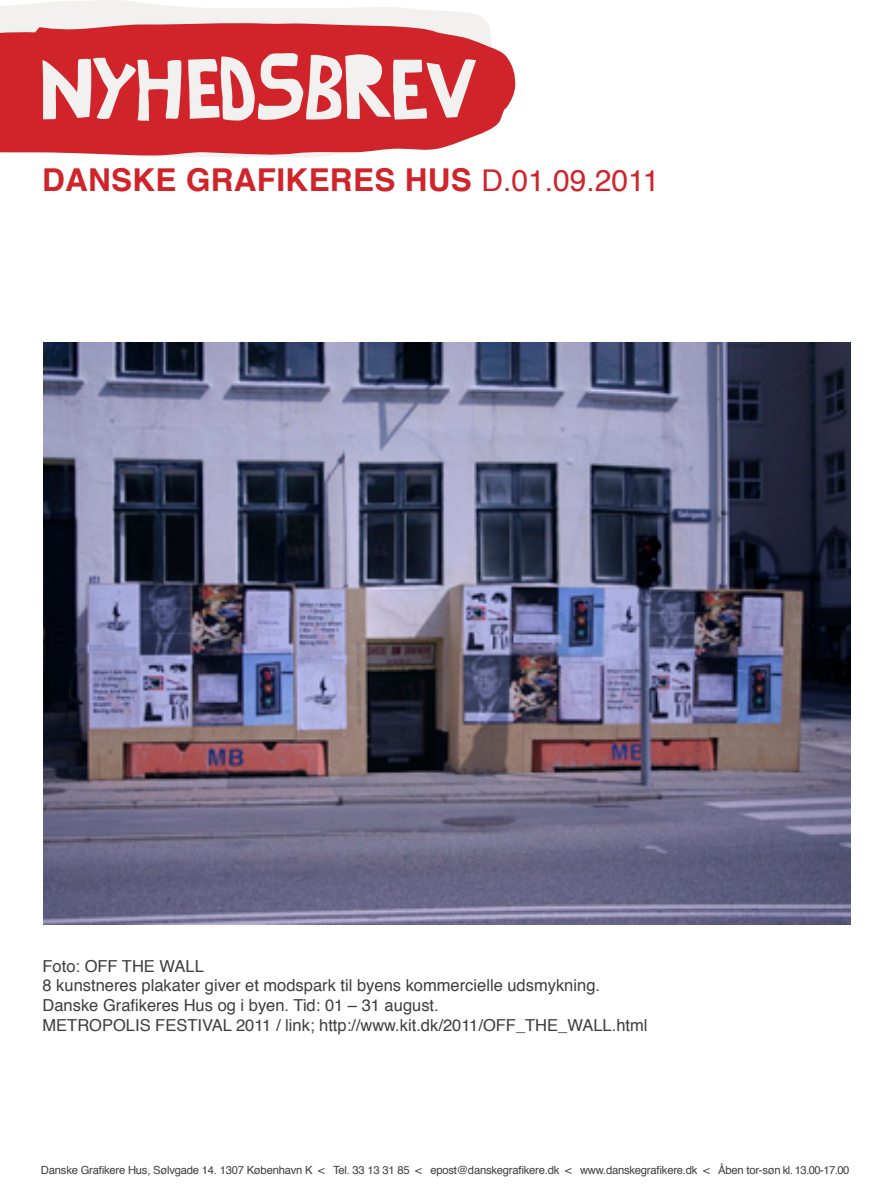
<style>
.page{position:relative;width:893px;height:1191px;background:#fff}
.page>*{position:absolute;margin:0;border:0;box-sizing:border-box;transform-origin:0 0}
.t1{font:700 31.5px "Helvetica";letter-spacing:.01em;color:#d1232a}
.t2{font:16.5px "Helvetica";color:#3e3e3f}
.t3{font:11.25px "Helvetica";letter-spacing:-.02em;color:#3e3e3f}
.s1{font-weight:400;font-size:30px}
</style>
<div class="page">
<svg style="left:0;top:0;width:487px;height:158px;fill:#f2f1ef"></svg>
<svg style="left:0;top:22px;width:516px;height:134px;fill:#d1232a"></svg>
<img style="left:43px;top:342px;width:807px;height:582px">
<p class="t1" style="left:42px;top:155px;width:619px">DANSKE GRAFIKERES HUS <span class="s1">D.01.09.2011</span></p>
<p class="t2" style="left:43px;top:953px;width:163px">Foto: OFF THE WALL</p>
<p class="t2" style="left:43px;top:972px;width:559px">8 kunstneres plakater giver et modspark til byens kommercielle udsmykning.</p>
<p class="t2" style="left:43px;top:992px;width:398px">Danske Grafikeres Hus og i byen. Tid: 01 – 31 august.</p>
<p class="t2" style="left:43px;top:1012px;width:606px">METROPOLIS FESTIVAL 2011 / link; http://www.kit.dk/2011/OFF_THE_WALL.html</p>
<p class="t3" style="left:41px;top:1161px;width:810px">Danske Grafikere Hus, Sølvgade 14. 1307 København K &lt; Tel. 33 13 31 85 &lt; epost@danskegrafikere.dk &lt; www.danskegrafikere.dk &lt; Åben tor-søn kl. 13.00-17.00</p>
</div>
